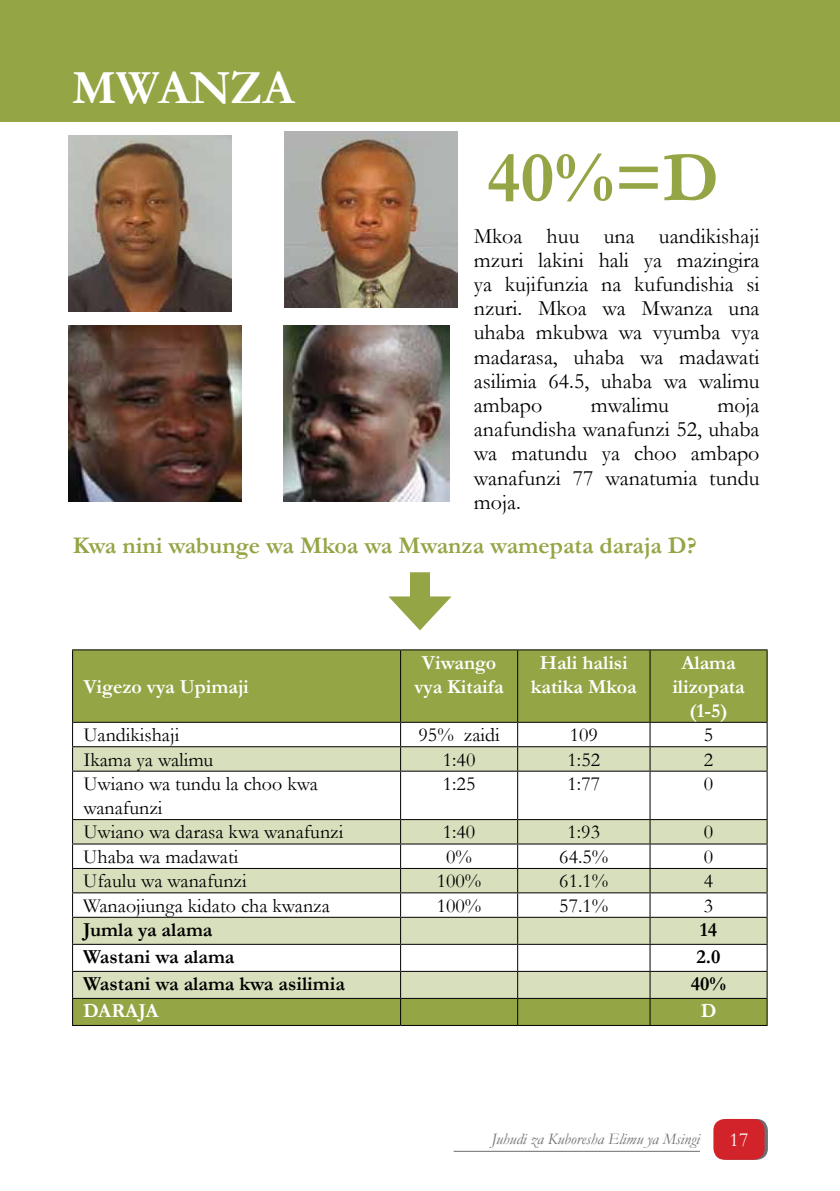
<style>
.page{position:relative;width:840px;height:1191px;background:#fff}
.page>*{position:absolute;margin:0;border:0;box-sizing:border-box;transform-origin:0 0}
.t1{font:700 72px "Garamond";color:#94a545}
.t2{font:700 48px "Garamond";color:#fff}
.t3{font:700 24px "Garamond";color:#94a545}
.t4{font:22px/24.2px "Garamond";color:#000;text-align:justify}
.t5{font:20px/24px "Garamond";color:#000}
.t6{font:700 20px/24px "Garamond";color:#fff;text-align:center}
.t7{font:700 20px "Garamond";color:#000}
.t8{font:20px "Garamond";color:#fff}
.t9{font:italic 16px "Garamond";color:#6d6e71}
</style>
<div class="page">
<svg style="left:716px;top:1119px;width:51px;height:40px"></svg>
<div style="left:713px;top:1119px;width:51px;height:40px;background:#d2232a;border-radius:11px"></div>
<hr style="left:453px;top:1151px;width:246px;height:1px;background:#6d6e71">
<div style="left:0;top:0;width:839px;height:121px;background:#94a545"></div>
<img style="left:284px;top:132px;width:173px;height:176px">
<div style="left:73px;top:650px;width:693px;height:375px;background:#94a545"></div>
<svg style="left:73px;top:723px;width:693px;height:23px"></svg>
<svg style="left:73px;top:747px;width:693px;height:251px;fill:#d8dfbd"></svg>
<hr style="left:72px;top:649px;width:328px;height:1px;background:#000">
<hr style="left:72px;top:650px;width:1px;height:72px;background:#000">
<hr style="left:400px;top:649px;width:117px;height:1px;background:#000">
<hr style="left:400px;top:650px;width:1px;height:72px;background:#000">
<hr style="left:517px;top:649px;width:132px;height:1px;background:#000">
<hr style="left:517px;top:650px;width:1px;height:72px;background:#000">
<hr style="left:649px;top:649px;width:118px;height:1px;background:#000">
<hr style="left:649px;top:650px;width:1px;height:72px;background:#000">
<hr style="left:766px;top:650px;width:1px;height:72px;background:#000">
<hr style="left:72px;top:722px;width:328px;height:1px;background:#000">
<hr style="left:400px;top:722px;width:117px;height:1px;background:#000">
<hr style="left:517px;top:722px;width:132px;height:1px;background:#000">
<hr style="left:649px;top:722px;width:118px;height:1px;background:#000">
<hr style="left:72px;top:746px;width:328px;height:1px;background:#000">
<svg style="left:72px;top:723px;width:1px;height:47px"></svg>
<hr style="left:400px;top:746px;width:117px;height:1px;background:#000">
<svg style="left:400px;top:723px;width:1px;height:47px"></svg>
<hr style="left:517px;top:746px;width:132px;height:1px;background:#000">
<svg style="left:517px;top:723px;width:1px;height:47px"></svg>
<hr style="left:649px;top:746px;width:118px;height:1px;background:#000">
<svg style="left:649px;top:723px;width:1px;height:47px"></svg>
<svg style="left:766px;top:723px;width:1px;height:47px"></svg>
<hr style="left:72px;top:770px;width:328px;height:1px;background:#000">
<hr style="left:72px;top:771px;width:1px;height:48px;background:#000">
<hr style="left:400px;top:770px;width:117px;height:1px;background:#000">
<hr style="left:400px;top:771px;width:1px;height:48px;background:#000">
<hr style="left:517px;top:770px;width:132px;height:1px;background:#000">
<hr style="left:517px;top:771px;width:1px;height:48px;background:#000">
<hr style="left:649px;top:770px;width:118px;height:1px;background:#000">
<hr style="left:649px;top:771px;width:1px;height:48px;background:#000">
<hr style="left:766px;top:771px;width:1px;height:48px;background:#000">
<hr style="left:72px;top:819px;width:328px;height:1px;background:#000">
<hr style="left:400px;top:819px;width:117px;height:1px;background:#000">
<hr style="left:517px;top:819px;width:132px;height:1px;background:#000">
<hr style="left:649px;top:819px;width:118px;height:1px;background:#000">
<hr style="left:72px;top:843px;width:328px;height:1px;background:#000">
<hr style="left:400px;top:843px;width:117px;height:1px;background:#000">
<hr style="left:517px;top:843px;width:132px;height:1px;background:#000">
<hr style="left:649px;top:843px;width:118px;height:1px;background:#000">
<hr style="left:72px;top:868px;width:328px;height:1px;background:#000">
<hr style="left:400px;top:868px;width:117px;height:1px;background:#000">
<hr style="left:517px;top:868px;width:132px;height:1px;background:#000">
<hr style="left:649px;top:868px;width:118px;height:1px;background:#000">
<hr style="left:72px;top:892px;width:328px;height:1px;background:#000">
<hr style="left:400px;top:892px;width:117px;height:1px;background:#000">
<hr style="left:517px;top:892px;width:132px;height:1px;background:#000">
<hr style="left:649px;top:892px;width:118px;height:1px;background:#000">
<hr style="left:72px;top:916px;width:328px;height:1px;background:#000">
<hr style="left:400px;top:916px;width:117px;height:1px;background:#000">
<hr style="left:517px;top:916px;width:132px;height:1px;background:#000">
<hr style="left:649px;top:916px;width:118px;height:1px;background:#000">
<hr style="left:72px;top:943px;width:328px;height:1px;background:#000">
<hr style="left:400px;top:943px;width:117px;height:1px;background:#000">
<hr style="left:517px;top:943px;width:132px;height:1px;background:#000">
<hr style="left:649px;top:943px;width:118px;height:1px;background:#000">
<hr style="left:72px;top:971px;width:328px;height:1px;background:#000">
<hr style="left:400px;top:971px;width:117px;height:1px;background:#000">
<hr style="left:517px;top:971px;width:132px;height:1px;background:#000">
<hr style="left:649px;top:971px;width:118px;height:1px;background:#000">
<hr style="left:72px;top:998px;width:328px;height:1px;background:#000">
<svg style="left:72px;top:820px;width:1px;height:205px"></svg>
<hr style="left:400px;top:998px;width:117px;height:1px;background:#000">
<svg style="left:400px;top:820px;width:1px;height:205px"></svg>
<hr style="left:517px;top:998px;width:132px;height:1px;background:#000">
<svg style="left:517px;top:820px;width:1px;height:205px"></svg>
<hr style="left:649px;top:998px;width:118px;height:1px;background:#000">
<svg style="left:649px;top:820px;width:1px;height:205px"></svg>
<svg style="left:766px;top:820px;width:1px;height:205px"></svg>
<hr style="left:72px;top:1025px;width:328px;height:1px;background:#000">
<hr style="left:400px;top:1025px;width:117px;height:1px;background:#000">
<hr style="left:517px;top:1025px;width:132px;height:1px;background:#000">
<hr style="left:649px;top:1025px;width:118px;height:1px;background:#000">
<div style="left:410px;top:572px;width:20px;height:37px;background:#94a545"></div>
<svg style="left:388px;top:596px;width:63px;height:34px"></svg>
<img style="left:68px;top:135px;width:163px;height:176px">
<img style="left:68px;top:325px;width:174px;height:176px">
<img style="left:283px;top:325px;width:166px;height:176px">
<h2 class="t2" style="left:72px;top:56px;width:223px">MWANZA</h2>
<h1 class="t1" style="left:486px;top:129px;width:233px">40%=D</h1>
<p class="t4" style="left:473px;top:223px;width:287px">Mkoa huu una uandikishaji mzuri lakini hali ya mazingira ya kujifunzia na kufundishia si nzuri. Mkoa wa Mwanza una uhaba mkubwa wa vyumba vya madarasa, uhaba wa madawati asilimia 64.5, uhaba wa walimu ambapo</p>
<p class="t4" style="left:590px;top:392px;width:79px">mwalimu</p>
<p class="t4" style="left:473px;top:392px;width:287px;text-indent:243px">moja anafundisha wanafunzi 52, uhaba wa matundu ya choo ambapo wanafunzi 77 wanatumia tundu moja.</p>
<p class="t3" style="left:73px;top:529px;width:625px">Kwa nini wabunge wa Mkoa wa Mwanza wamepata daraja D?</p>
<p class="t6" style="left:83px;top:674px;width:167px">Vigezo vya Upimaji</p>
<p class="t6" style="left:414px;top:650px;width:91px">Viwango vya Kitaifa</p>
<p class="t6" style="left:530px;top:650px;width:107px">Hali halisi katika Mkoa</p>
<p class="t6" style="left:672px;top:650px;width:74px">Alama ilizopata (1-5)</p>
<p class="t5" style="left:83px;top:722px;width:97px">Uandikishaji</p>
<p class="t5" style="left:418px;top:722px;width:83px">95% zaidi</p>
<p class="t5" style="left:569px;top:722px;width:30px">109</p>
<p class="t5" style="left:703px;top:722px;width:11px">5</p>
<p class="t5" style="left:83px;top:746px;width:131px">Ikama ya walimu</p>
<p class="t5" style="left:442px;top:746px;width:34px">1:40</p>
<p class="t5" style="left:567px;top:746px;width:34px">1:52</p>
<p class="t5" style="left:703px;top:746px;width:11px">2</p>
<p class="t5" style="left:83px;top:771px;width:236px">Uwiano wa tundu la choo kwa wanafunzi</p>
<p class="t5" style="left:442px;top:771px;width:34px">1:25</p>
<p class="t5" style="left:567px;top:771px;width:34px">1:77</p>
<p class="t5" style="left:703px;top:771px;width:11px">0</p>
<p class="t5" style="left:83px;top:819px;width:261px">Uwiano wa darasa kwa wanafunzi</p>
<p class="t5" style="left:442px;top:819px;width:34px">1:40</p>
<p class="t5" style="left:567px;top:819px;width:34px">1:93</p>
<p class="t5" style="left:703px;top:819px;width:11px">0</p>
<p class="t5" style="left:83px;top:844px;width:157px">Uhaba wa madawati</p>
<p class="t5" style="left:446px;top:844px;width:27px">0%</p>
<p class="t5" style="left:559px;top:844px;width:50px">64.5%</p>
<p class="t5" style="left:703px;top:844px;width:11px">0</p>
<p class="t5" style="left:83px;top:868px;width:165px">Ufaulu wa wanafunzi</p>
<p class="t5" style="left:436px;top:868px;width:46px">100%</p>
<p class="t5" style="left:559px;top:868px;width:50px">61.1%</p>
<p class="t5" style="left:703px;top:868px;width:11px">4</p>
<p class="t5" style="left:83px;top:893px;width:248px">Wanaojiunga kidato cha kwanza</p>
<p class="t5" style="left:436px;top:893px;width:46px">100%</p>
<p class="t5" style="left:559px;top:893px;width:50px">57.1%</p>
<p class="t5" style="left:703px;top:893px;width:11px">3</p>
<p class="t7" style="left:83px;top:916px;width:131px">Jumla ya alama</p>
<p class="t7" style="left:699px;top:916px;width:19px">14</p>
<p class="t7" style="left:83px;top:943px;width:153px">Wastani wa alama</p>
<p class="t7" style="left:696px;top:943px;width:25px">2.0</p>
<p class="t7" style="left:83px;top:970px;width:263px">Wastani wa alama kwa asilimia</p>
<p class="t7" style="left:690px;top:970px;width:37px">40%</p>
<p class="t6" style="left:83px;top:999px;width:77px">DARAJA</p>
<p class="t6" style="left:700px;top:999px;width:17px">D</p>
<p class="t9" style="left:491px;top:1128px;width:210px">Juhudi za Kuboresha Elimu ya Msingi</p>
<p class="t8" style="left:729px;top:1126px;width:20px">17</p>
</div>
